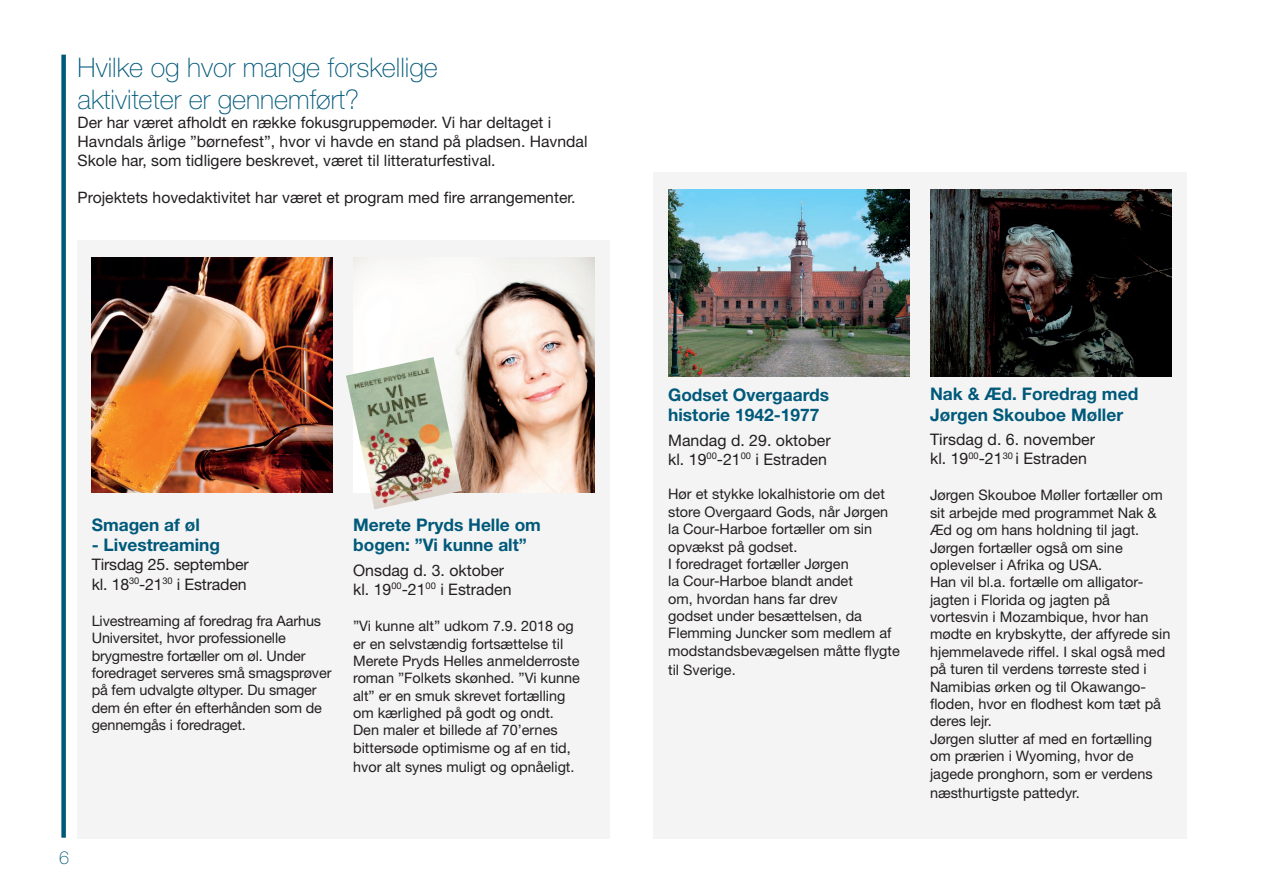
<style>
.page{position:relative;width:1263px;height:893px;background:#fff}
.page>*{position:absolute;margin:0;border:0;box-sizing:border-box;transform-origin:0 0}
.t1{font:100 27px/32.4px "Helvetica Neue";color:#00597a}
.t2{font:100 18px "Helvetica Neue";color:#00597a}
.t3{font:700 17.4px/20.2px "Helvetica Neue";color:#00597a}
.t4{font:15.9px/19px "Helvetica Neue";color:#231f20}
.t5{font:15.75px/18.9px "Helvetica Neue";color:#231f20}
.t6{font:14.55px/17.4px "Helvetica Neue";color:#231f20}
.t7{font:14.4px/17.4px "Helvetica Neue";color:#231f20}
</style>
<div class="page">
<div style="left:61px;top:55px;width:5px;height:783px;background:#00597a"></div>
<div style="left:78px;top:240px;width:532px;height:599px;background:#f4f4f4"></div>
<div style="left:653px;top:172px;width:533px;height:667px;background:#f4f4f4"></div>
<img style="left:353px;top:257px;width:241px;height:236px">
<img style="left:92px;top:257px;width:241px;height:236px">
<img style="left:346px;top:357px;width:116px;height:152px">
<img style="left:930px;top:189px;width:241px;height:187px">
<img style="left:668px;top:189px;width:241px;height:187px">
<h1 class="t1" style="left:78px;top:51px;width:362px">Hvilke og hvor mange forskellige aktiviteter er gennemført?</h1>
<p class="t5" style="left:78px;top:113px;width:511px">Der har været afholdt en række fokusgruppemøder. Vi har deltaget i<br>Havndals årlige ”børnefest”, hvor vi havde en stand på pladsen. Havndal<br>Skole har, som tidligere beskrevet, været til litteraturfestival.</p>
<p class="t5" style="left:78px;top:188px;width:499px">Projektets hovedaktivitet har været et program med fire arrangementer.</p>
<p class="t3" style="left:92px;top:514px;width:110px">Smagen af øl</p>
<p class="t3" style="left:92px;top:535px;width:130px">- Livestreaming</p>
<p class="t4" style="left:92px;top:555px;width:159px">Tirsdag 25. september kl. 18<sup>30</sup>-21<sup>30</sup> i Estraden</p>
<p class="t7" style="left:92px;top:612px;width:241px">Livestreaming af foredrag fra Aarhus Universitet, hvor professionelle brygmestre fortæller om øl. Under foredraget serveres små smagsprøver på fem udvalgte øltyper. Du smager dem én efter én efterhånden som de gennemgås i foredraget.</p>
<p class="t3" style="left:353px;top:514px;width:189px">Merete Pryds Helle om bogen: ”Vi kunne alt”</p>
<p class="t4" style="left:353px;top:560px;width:160px">Onsdag d. 3. oktober kl. 19<sup>00</sup>-21<sup>00</sup> i Estraden</p>
<p class="t7" style="left:353px;top:617px;width:228px">”Vi kunne alt” udkom 7.9. 2018 og er en selvstændig fortsættelse til Merete Pryds Helles anmelderroste roman ”Folkets skønhed. ”Vi kunne alt” er en smuk skrevet fortælling om kærlighed på godt og ondt.<br>Den maler et billede af 70’ernes bittersøde optimisme og af en tid,</p>
<p class="t7" style="left:353px;top:758px;width:223px">hvor alt synes muligt og opnåeligt.</p>
<p class="t2" style="left:59px;top:847px;width:12px">6</p>
<p class="t3" style="left:668px;top:384px;width:162px">Godset Overgaards historie 1942-1977</p>
<p class="t4" style="left:668px;top:430px;width:164px">Mandag d. 29. oktober kl. 19<sup>00</sup>-21<sup>00</sup> i Estraden</p>
<p class="t6" style="left:668px;top:485px;width:233px">Hør et stykke lokalhistorie om det store Overgaard Gods, når Jørgen la Cour-Harboe fortæller om sin opvækst på godset.<br>I foredraget fortæller Jørgen<br>la Cour-Harboe blandt andet<br>om, hvordan hans far drev<br>godset under besættelsen, da<br>Flemming Juncker som medlem af modstandsbevægelsen måtte flygte</p>
<p class="t6" style="left:668px;top:661px;width:69px">til Sverige.</p>
<p class="t3" style="left:930px;top:384px;width:210px">Nak &amp; Æd. Foredrag med<br>Jørgen Skouboe Møller</p>
<p class="t4" style="left:930px;top:429px;width:166px">Tirsdag d. 6. november kl. 19<sup>00</sup>-21<sup>30</sup> i Estraden</p>
<p class="t6" style="left:930px;top:486px;width:242px">Jørgen Skouboe Møller fortæller om sit arbejde med programmet Nak &amp;<br>Æd og om hans holdning til jagt.<br>Jørgen fortæller også om sine oplevelser i Afrika og USA.<br>Han vil bl.a. fortælle om alligator&shy;jagten i Florida og jagten på vortesvin i Mozambique, hvor han mødte en krybskytte, der affyrede sin hjemmelavede riffel. I skal også med på turen til verdens tørreste sted i<br>Namibias ørken og til Okawango&shy;floden, hvor en flodhest kom tæt på deres lejr.<br>Jørgen slutter af med en fortælling om prærien i Wyoming, hvor de jagede pronghorn, som er verdens</p>
<p class="t6" style="left:930px;top:783px;width:151px">næsthurtigste pattedyr.</p>
</div>
